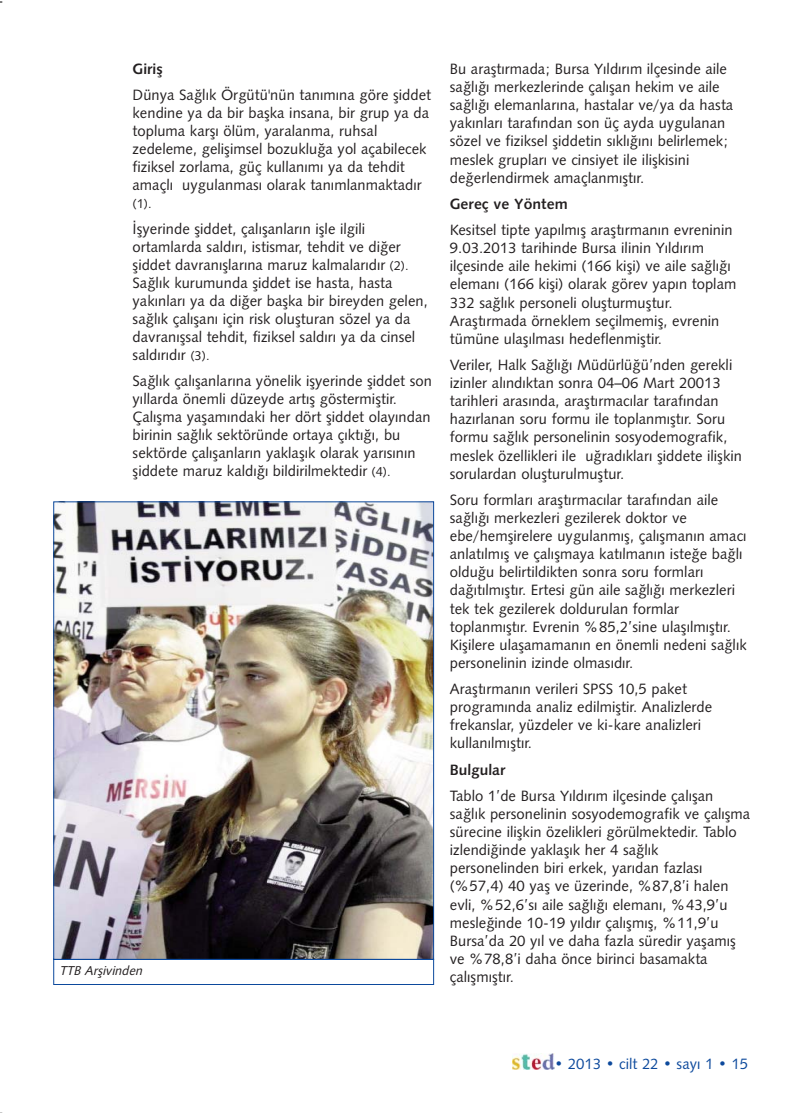
<style>
.page{position:relative;width:801px;height:1113px;background:#fff}
.page>*{position:absolute;margin:0;border:0;box-sizing:border-box;transform-origin:0 0}
.t1{font:15px/18.1px "Humanist 531 BT Roman A";color:#231f20}
.t2{font:15px "Humanist 531 BT Bold A";color:#231f20}
.t3{font:15px "Humanist 531 BT Roman A";color:#0c499c}
.t4{font:italic 12.9px "Humanist 531 BT Roman A";color:#231f20}
.t5{font:12.9px "Humanist 531 BT Roman A";color:#231f20}
.s1{font-size:12.9px}
</style>
<div class="page">
<img style="left:512px;top:1053px;width:42px;height:16px">
<img style="left:54px;top:502px;width:380px;height:482px">
<p class="t2" style="left:133px;top:63px;width:32px">Giriş</p>
<p class="t1" style="left:133px;top:87px;width:300px">Dünya Sağlık Örgütü'nün tanımına göre şiddet kendine ya da bir başka insana, bir grup ya da topluma karşı ölüm, yaralanma, ruhsal zedeleme, gelişimsel bozukluğa yol açabilecek fiziksel zorlama, güç kullanımı ya da tehdit amaçlı uygulanması olarak tanımlanmaktadır</p>
<p class="t5" style="left:133px;top:198px;width:21px">(1).</p>
<p class="t1" style="left:133px;top:221px;width:297px">İşyerinde şiddet, çalışanların işle ilgili ortamlarda saldırı, istismar, tehdit ve diğer şiddet davranışlarına maruz kalmalarıdır <span class="s1">(2).<br></span>Sağlık kurumunda şiddet ise hasta, hasta yakınları ya da diğer başka bir bireyden gelen, sağlık çalışanı için risk oluşturan sözel ya da davranışsal tehdit, fiziksel saldırı ya da cinsel saldırıdır <span class="s1">(3).</span></p>
<p class="t1" style="left:133px;top:373px;width:301px">Sağlık çalışanlarına yönelik işyerinde şiddet son yıllarda önemli düzeyde artış göstermiştir.<br>Çalışma yaşamındaki her dört şiddet olayından birinin sağlık sektöründe ortaya çıktığı, bu sektörde çalışanların yaklaşık olarak yarısının şiddete maruz kaldığı bildirilmektedir <span class="s1">(4).</span></p>
<p class="t4" style="left:59px;top:965px;width:87px">TTB Arşivinden</p>
<p class="t1" style="left:450px;top:61px;width:285px">Bu araştırmada; Bursa Yıldırım ilçesinde aile sağlığı merkezlerinde çalışan hekim ve aile sağlığı elemanlarına, hastalar ve/ya da hasta yakınları tarafından son üç ayda uygulanan sözel ve fiziksel şiddetin sıklığını belirlemek; meslek grupları ve cinsiyet ile ilişkisini değerlendirmek amaçlanmıştır.</p>
<p class="t2" style="left:450px;top:198px;width:119px">Gereç ve Yöntem</p>
<p class="t1" style="left:450px;top:222px;width:288px">Kesitsel tipte yapılmış araştırmanın evreninin 9.03.2013 tarihinde Bursa ilinin Yıldırım ilçesinde aile hekimi (166 kişi) ve aile sağlığı elemanı (166 kişi) olarak görev yapın toplam 332 sağlık personeli oluşturmuştur.<br>Araştırmada örneklem seçilmemiş, evrenin tümüne ulaşılması hedeflenmiştir.</p>
<p class="t1" style="left:450px;top:357px;width:294px">Veriler, Halk Sağlığı Müdürlüğü’nden gerekli izinler alındıktan sonra 04–06 Mart 20013 tarihleri arasında, araştırmacılar tarafından hazırlanan soru formu ile toplanmıştır. Soru formu sağlık personelinin sosyodemografik, meslek özellikleri ile uğradıkları şiddete ilişkin sorulardan oluşturulmuştur.</p>
<p class="t1" style="left:450px;top:492px;width:298px">Soru formları araştırmacılar tarafından aile sağlığı merkezleri gezilerek doktor ve ebe/hemşirelere uygulanmış, çalışmanın amacı anlatılmış ve çalışmaya katılmanın isteğe bağlı olduğu belirtildikten sonra soru formları dağıtılmıştır. Ertesi gün aile sağlığı merkezleri tek tek gezilerek doldurulan formlar toplanmıştır. Evrenin %85,2’sine ulaşılmıştır.<br>Kişilere ulaşamamanın en önemli nedeni sağlık personelinin izinde olmasıdır.</p>
<p class="t1" style="left:450px;top:681px;width:264px">Araştırmanın verileri SPSS 10,5 paket programında analiz edilmiştir. Analizlerde frekanslar, yüzdeler ve ki-kare analizleri kullanılmıştır.</p>
<p class="t2" style="left:450px;top:763px;width:57px">Bulgular</p>
<p class="t1" style="left:450px;top:788px;width:302px">Tablo 1’de Bursa Yıldırım ilçesinde çalışan sağlık personelinin sosyodemografik ve çalışma sürecine ilişkin özelikleri görülmektedir. Tablo izlendiğinde yaklaşık her 4 sağlık personelinden biri erkek, yarıdan fazlası (%57,4) 40 yaş ve üzerinde, %87,8’i halen evli, %52,6’sı aile sağlığı elemanı, %43,9’u mesleğinde 10-19 yıldır çalışmış, %11,9’u Bursa’da 20 yıl ve daha fazla süredir yaşamış ve %78,8’i daha önce birinci basamakta çalışmıştır.</p>
<p class="t3" style="left:554px;top:1058px;width:195px">• 2013 • cilt 22 • sayý 1 • 15</p>
</div>
